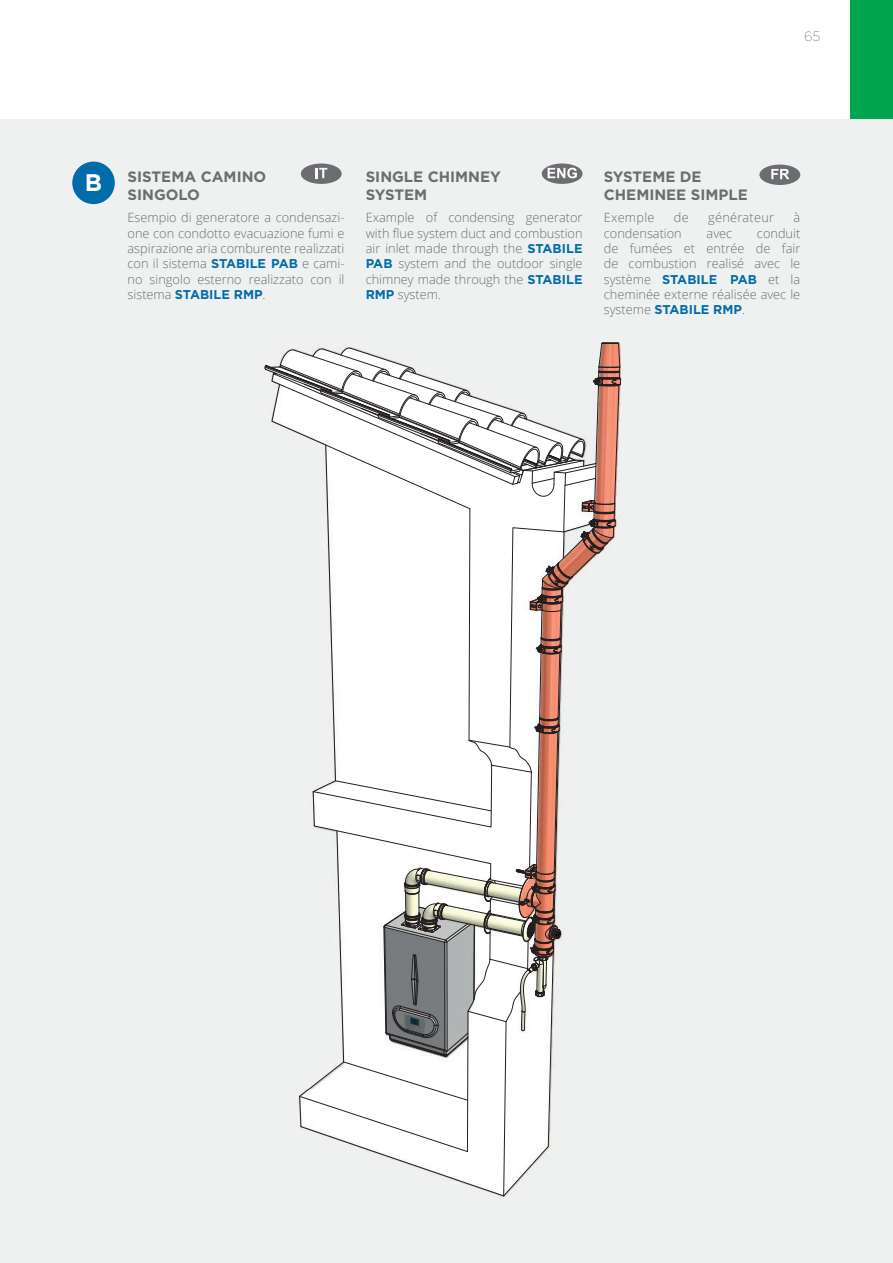
<style>
.page{position:relative;width:893px;height:1263px;background:#fff}
.page>*{position:absolute;margin:0;border:0;box-sizing:border-box;transform-origin:0 0}
.t1{font:700 24px "Gotham";color:#fff}
.t2{font:700 15px/18px "Gotham";color:#6c6d70}
.t3{font:200 13.5px "Gotham";color:#6c6d70}
.t4{font:300 12.75px/15.3px "Open Sans";color:#6c6d70;text-align:justify}
.t5{font:700 12.75px "Gotham";color:#006daa}
.t6{font:300 12.75px "Open Sans";letter-spacing:.02em;color:#6c6d70}
.s1{font-family:"Gotham";font-weight:700;color:#006daa}
.s2{font-family:"Open Sans";font-weight:300;color:#6c6d70}
</style>
<div class="page">
<div style="left:850px;top:0;width:43px;height:119px;background:#00a64f"></div>
<div style="left:0;top:119px;width:893px;height:1144px;background:#eff0f0"></div>
<div style="left:72px;top:162px;width:43px;height:42px;background:#006daa;border-radius:50%"></div>
<div style="left:301px;top:163px;width:41px;height:21px;background:#6c6d70;border-radius:50%"></div>
<svg style="left:316px;top:168px;width:11px;height:10px"></svg>
<svg style="left:542px;top:163px;width:41px;height:21px"></svg>
<svg style="left:548px;top:168px;width:29px;height:10px"></svg>
<div style="left:759px;top:165px;width:41px;height:20px;background:#6c6d70;border-radius:50%"></div>
<svg style="left:771px;top:169px;width:18px;height:10px"></svg>
<svg style="left:265px;top:343px;width:356px;height:853px"></svg>
<p class="t3" style="left:804px;top:27px;width:18px">65</p>
<h1 class="t1" style="left:85px;top:167px;width:19px">B</h1>
<p class="t2" style="left:128px;top:168px;width:140px">SISTEMA CAMINO<br>SINGOLO</p>
<p class="t4" style="left:128px;top:210px;width:218px">Esempio di generatore a condensazi&shy;one con condotto evacuazione fumi e aspirazione aria comburente realizzati con il sistema <span class="s1">STABILE PAB</span> e cami&shy;no singolo esterno realizzato con il</p>
<p class="t5" style="left:128px;top:286px;width:140px"><span class="s2">sistema</span> STABILE RMP<span class="s2">.</span></p>
<p class="t2" style="left:366px;top:168px;width:137px">SINGLE CHIMNEY<br>SYSTEM</p>
<p class="t4" style="left:366px;top:210px;width:218px">Example of condensing generator with flue system duct and combustion air inlet made through the <span class="s1">STABILE PAB</span> system and the outdoor single chimney made through the <span class="s1">STABILE RMP</span> system.</p>
<p class="t2" style="left:604px;top:168px;width:146px">SYSTEME DE<br>CHEMINEE SIMPLE</p>
<p class="t6" style="left:604px;top:209px;width:52px">Exemple</p>
<p class="t4" style="left:674px;top:210px;width:16px">de</p>
<p class="t6" style="left:708px;top:209px;width:67px">générateur</p>
<p class="t4" style="left:793px;top:210px;width:8px">à</p>
<p class="t4" style="left:604px;top:225px;width:80px">condensation</p>
<p class="t4" style="left:707px;top:225px;width:27px">avec</p>
<p class="t4" style="left:604px;top:225px;width:198px;text-indent:153px">conduit de fumées et entrée de fair de combustion realisé avec le système <span class="s1">STABILE PAB</span> et la cheminée externe réalisée avec le</p>
<p class="t5" style="left:604px;top:301px;width:143px"><span class="s2">systeme</span> STABILE RMP<span class="s2">.</span></p>
</div>
